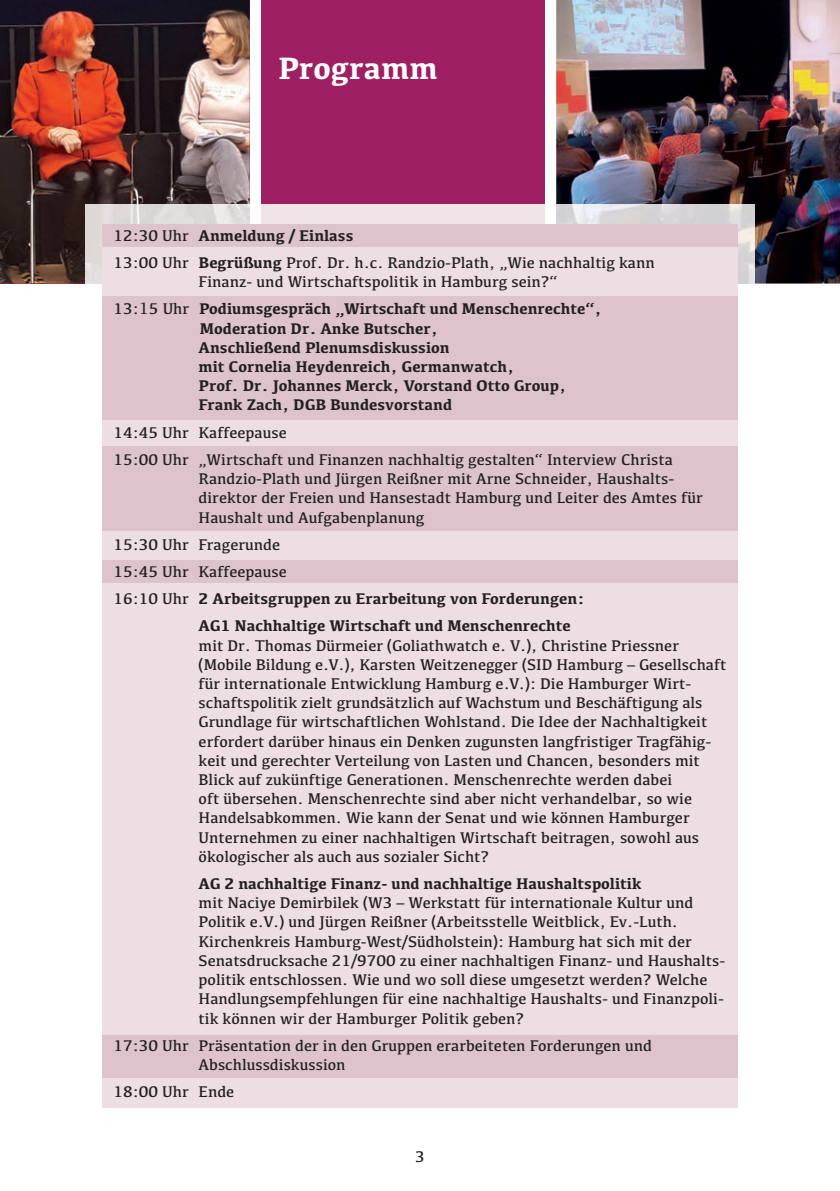
<style>
.page{position:relative;width:840px;height:1191px;background:#fff}
.page>*{position:absolute;margin:0;border:0;box-sizing:border-box;transform-origin:0 0}
.t1{font:700 32px "Kefa";color:#fff}
.t2{font:16px/19.2px "Kefa";color:#231f20}
.t3{font:700 16px/19.2px "Kefa";color:#231f20}
.s1{font-weight:700}
.s2{font-weight:400}
.s3{font-family:"Lucida Fax";font-weight:400}
</style>
<div class="page">
<div style="left:261px;top:0;width:283px;height:283px;background:#9e1f62"></div>
<img style="left:556px;top:0;width:283px;height:283px">
<img style="left:0;top:0;width:249px;height:283px">
<div style="left:261px;top:204px;width:283px;height:79px;background:#f0e3e7"></div>
<img style="left:556px;top:204px;width:198px;height:79px">
<img style="left:85px;top:204px;width:164px;height:79px">
<div style="left:102px;top:224px;width:635px;height:883px;background:#ecdee2"></div>
<div style="left:102px;top:224px;width:635px;height:23px;background:#ddc4cc"></div>
<div style="left:102px;top:446px;width:635px;height:85px;background:#ddc4cc"></div>
<div style="left:102px;top:560px;width:635px;height:23px;background:#ddc4cc"></div>
<div style="left:102px;top:1034px;width:635px;height:43px;background:#ddc4cc"></div>
<div style="left:102px;top:296px;width:635px;height:124px;background:#ddc4cc"></div>
<h1 class="t1" style="left:278px;top:47px;width:161px">Programm</h1>
<p class="t2" style="left:113px;top:221px;width:542px;line-height:27.2px">12:30 Uhr <span class="s1">Anmeldung / Einlass<br></span>13:00 Uhr <span class="s1">Begrüßung</span> Prof. Dr. h.c. Randzio-Plath, „Wie nachhaltig kann</p>
<p class="t2" style="left:198px;top:272px;width:360px">Finanz- und Wirtschaftspolitik in Hamburg sein?“</p>
<p class="t3" style="left:198px;top:298px;width:404px;text-indent:-85px"><span class="s2">13:</span><span class="s3">1</span><span class="s2">5 Uhr</span> Podiumsgespräch „Wirtschaft und Menschenrechte“, Moderation Dr. Anke Butscher,<br>Anschließend Plenumsdiskussion<br>mit Cornelia Heydenreich, Germanwatch,<br>Prof. Dr. Johannes Merck, Vorstand Otto Group, Frank Zach, DGB Bundesvorstand</p>
<p class="t2" style="left:113px;top:418px;width:560px;line-height:27.2px">14:45 Uhr Kaffeepause<br>15:00 Uhr „Wirtschaft und Finanzen nachhaltig gestalten“ Interview Christa</p>
<p class="t2" style="left:198px;top:469px;width:505px">Randzio-Plath und Jürgen Reißner mit Arne Schneider, Haushalts&shy;direktor der Freien und Hansestadt Hamburg und Leiter des Amtes für<br>Haushalt und Aufgabenplanung</p>
<p class="t2" style="left:113px;top:534px;width:168px">15:30 Uhr Fragerunde</p>
<p class="t2" style="left:113px;top:561px;width:175px">15:45 Uhr Kaffeepause</p>
<p class="t3" style="left:113px;top:588px;width:472px"><span class="s2">16:10 Uhr</span> 2 Arbeitsgruppen zu Erarbeitung von Forderungen:</p>
<p class="t3" style="left:198px;top:615px;width:373px">AG1 Nachhaltige Wirtschaft und Menschenrechte</p>
<p class="t2" style="left:198px;top:635px;width:529px">mit Dr. Thomas Dürmeier (Goliathwatch e. V.), Christine Priessner (Mobile Bildung e.V.), Karsten Weitzenegger (SID Hamburg – Gesellschaft für internationale Entwicklung Hamburg e.V.): Die Hamburger Wirt&shy;schaftspolitik zielt grundsätzlich auf Wachstum und Beschäftigung als Grundlage für wirtschaftlichen Wohlstand. Die Idee der Nachhaltigkeit erfordert darüber hinaus ein Denken zugunsten langfristiger Tragfähig&shy;keit und gerechter Verteilung von Lasten und Chancen, besonders mit Blick auf zukünftige Generationen. Menschenrechte werden dabei<br>oft übersehen. Menschenrechte sind aber nicht verhandelbar, so wie Handelsabkommen. Wie kann der Senat und wie können Hamburger Unternehmen zu einer nachhaltigen Wirtschaft beitragen, sowohl aus ökologischer als auch aus sozialer Sicht?</p>
<p class="t3" style="left:198px;top:873px;width:444px">AG 2 nachhaltige Finanz- und nachhaltige Haushaltspolitik</p>
<p class="t2" style="left:198px;top:893px;width:528px">mit Naciye Demirbilek (W3 – Werkstatt für internationale Kultur und Politik e.V.) und Jürgen Reißner (Arbeitsstelle Weitblick, Ev.-Luth.<br>Kirchenkreis Hamburg-West/Südholstein): Hamburg hat sich mit der Senatsdrucksache 21/9700 zu einer nachhaltigen Finanz- und Haushalts&shy;politik entschlossen. Wie und wo soll diese umgesetzt werden? Welche Handlungsempfehlungen für eine nachhaltige Haushalts- und Finanzpoli&shy;tik können wir der Hamburger Politik geben?</p>
<p class="t2" style="left:198px;top:1035px;width:454px;text-indent:-85px">17:30 Uhr Präsentation der in den Gruppen erarbeiteten Forderungen und<br>Abschlussdiskussion</p>
<p class="t2" style="left:113px;top:1081px;width:122px">18:00 Uhr Ende</p>
<p class="t2" style="left:415px;top:1147px;width:11px">3</p>
</div>
